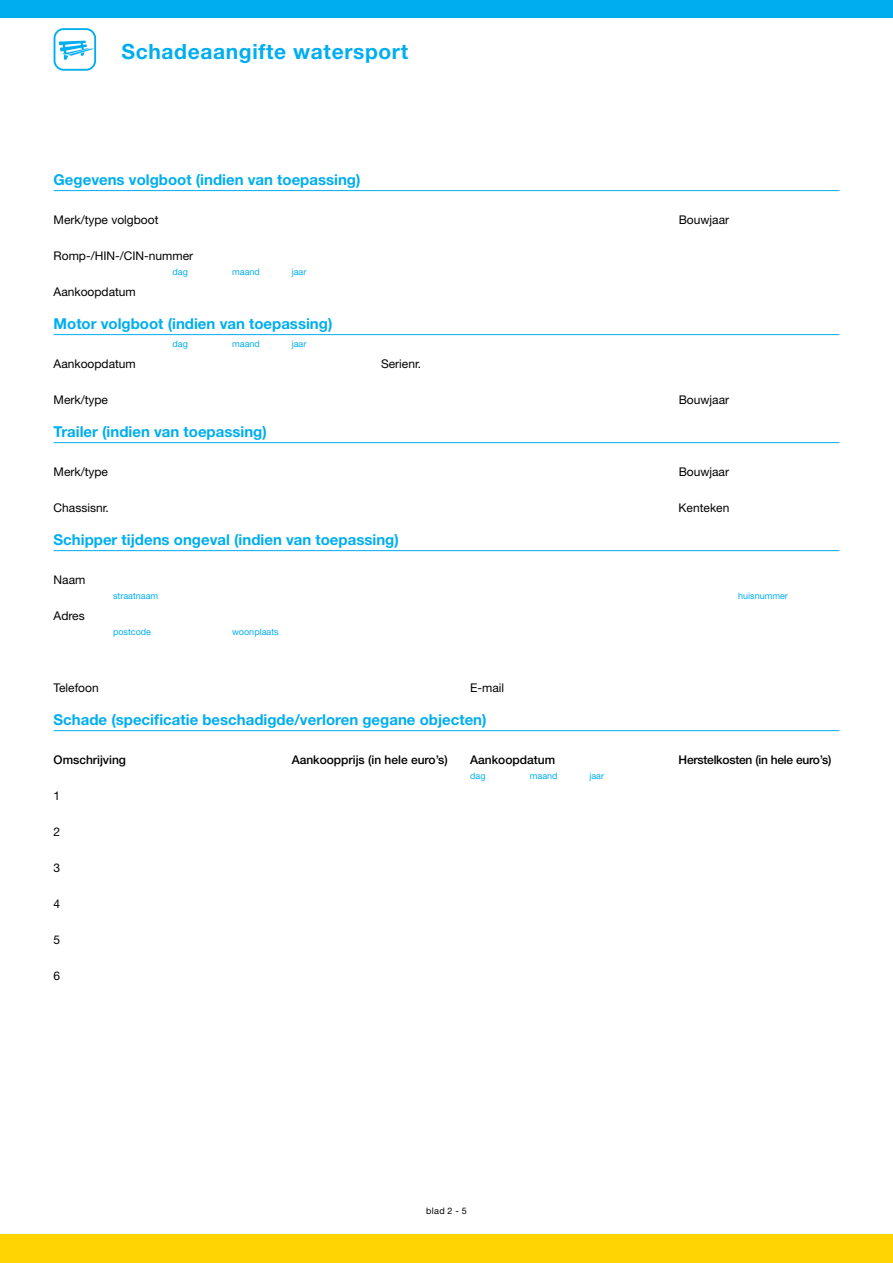
<style>
.page{position:relative;width:893px;height:1263px;background:#fff}
.page>*{position:absolute;margin:0;border:0;box-sizing:border-box;transform-origin:0 0}
.t1{font:700 21px "Helvetica Neue LT";letter-spacing:.03em;color:#00aeef}
.t2{font:700 15px "Helvetica Neue LT";color:#00aeef}
.t3{font:12px "Helvetica Neue LT";color:#000}
.t4{font:500 12px "Helvetica Neue LT Std";color:#000}
.t5{font:500 12px "Helvetica Neue LT Std";letter-spacing:-.02em;color:#000}
.t6{font:9px "Helvetica Neue LT";color:#00aeef}
.t7{font:9px "Helvetica Neue LT";color:#000}
</style>
<div class="page">
<div style="left:0;top:0;width:893px;height:17px;background:#00aeef"></div>
<svg style="left:54px;top:28px;width:42px;height:43px"></svg>
<hr style="left:54px;top:190px;width:785px;height:1px;background:#00aeef">
<hr style="left:54px;top:334px;width:785px;height:1px;background:#00aeef">
<hr style="left:54px;top:442px;width:785px;height:1px;background:#00aeef">
<hr style="left:54px;top:550px;width:785px;height:1px;background:#00aeef">
<hr style="left:54px;top:730px;width:785px;height:1px;background:#00aeef">
<div style="left:0;top:1234px;width:893px;height:29px;background:#ffd400"></div>
<h1 class="t1" style="left:122px;top:39px;width:288px">Schadeaangifte watersport</h1>
<p class="t2" style="left:54px;top:170px;width:308px">Gegevens volgboot (indien van toepassing)</p>
<p class="t3" style="left:54px;top:213px;width:106px">Merk/type volgboot</p>
<p class="t3" style="left:679px;top:213px;width:52px">Bouwjaar</p>
<p class="t3" style="left:54px;top:249px;width:141px">Romp-/HIN-/CIN-nummer</p>
<p class="t6" style="left:173px;top:267px;width:17px">dag</p>
<p class="t6" style="left:232px;top:267px;width:29px">maand</p>
<p class="t6" style="left:292px;top:267px;width:16px">jaar</p>
<p class="t3" style="left:54px;top:285px;width:84px">Aankoopdatum</p>
<p class="t2" style="left:54px;top:314px;width:280px">Motor volgboot (indien van toepassing)</p>
<p class="t6" style="left:173px;top:339px;width:17px">dag</p>
<p class="t6" style="left:232px;top:339px;width:29px">maand</p>
<p class="t6" style="left:292px;top:339px;width:16px">jaar</p>
<p class="t3" style="left:54px;top:357px;width:84px">Aankoopdatum</p>
<p class="t3" style="left:381px;top:357px;width:42px">Serienr.</p>
<p class="t3" style="left:54px;top:393px;width:56px">Merk/type</p>
<p class="t3" style="left:679px;top:393px;width:52px">Bouwjaar</p>
<p class="t2" style="left:54px;top:422px;width:215px">Trailer (indien van toepassing)</p>
<p class="t3" style="left:54px;top:465px;width:56px">Merk/type</p>
<p class="t3" style="left:679px;top:465px;width:52px">Bouwjaar</p>
<p class="t3" style="left:54px;top:501px;width:57px">Chassisnr.</p>
<p class="t3" style="left:679px;top:501px;width:52px">Kenteken</p>
<p class="t2" style="left:54px;top:530px;width:347px">Schipper tijdens ongeval (indien van toepassing)</p>
<p class="t3" style="left:54px;top:573px;width:33px">Naam</p>
<p class="t6" style="left:113px;top:591px;width:47px">straatnaam</p>
<p class="t6" style="left:738px;top:591px;width:51px">huisnummer</p>
<p class="t3" style="left:54px;top:609px;width:33px">Adres</p>
<p class="t6" style="left:113px;top:627px;width:40px">postcode</p>
<p class="t6" style="left:232px;top:627px;width:48px">woonplaats</p>
<p class="t3" style="left:54px;top:681px;width:47px">Telefoon</p>
<p class="t3" style="left:470px;top:681px;width:36px">E-mail</p>
<p class="t2" style="left:54px;top:710px;width:435px">Schade (specificatie beschadigde/verloren gegane objecten)</p>
<p class="t4" style="left:54px;top:753px;width:74px">Omschrijving</p>
<p class="t4" style="left:292px;top:753px;width:158px">Aankoopprijs (in hele euro’s)</p>
<p class="t4" style="left:470px;top:753px;width:86px">Aankoopdatum</p>
<p class="t5" style="left:679px;top:753px;width:154px">Herstelkosten (in hele euro’s)</p>
<p class="t6" style="left:470px;top:771px;width:17px">dag</p>
<p class="t6" style="left:530px;top:771px;width:29px">maand</p>
<p class="t6" style="left:589px;top:771px;width:16px">jaar</p>
<p class="t3" style="left:54px;top:789px;width:8px">1</p>
<p class="t3" style="left:54px;top:825px;width:8px">2</p>
<p class="t3" style="left:54px;top:861px;width:8px">3</p>
<p class="t3" style="left:54px;top:897px;width:8px">4</p>
<p class="t3" style="left:54px;top:933px;width:8px">5</p>
<p class="t3" style="left:54px;top:969px;width:8px">6</p>
<p class="t7" style="left:426px;top:1206px;width:42px">blad 2 - 5</p>
</div>
